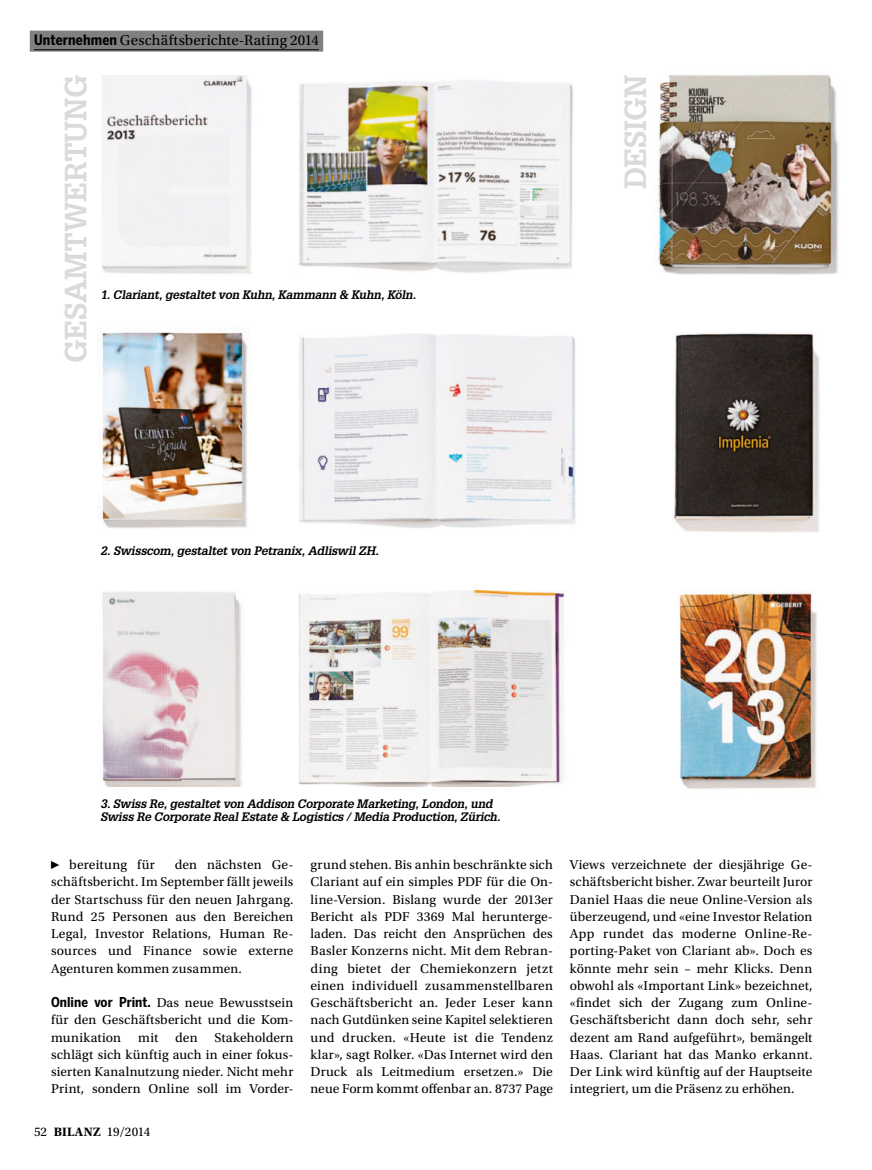
<style>
.page{position:relative;width:872px;height:1170px;background:#fff}
.page>*{position:absolute;margin:0;border:0;box-sizing:border-box;transform-origin:0 0}
.t1{font:700 30px "Glypha LT Std";letter-spacing:.225em;color:#d9dada}
.t2{font:15px "Utopia Std";letter-spacing:.01em;color:#000}
.t3{font:13.5px/17.2px "Utopia Std";letter-spacing:.01em;color:#000;text-align:justify}
.t4{font:13.2px "Utopia Std";letter-spacing:-.025em;color:#000}
.t5{font:italic 700 12px/13.5px "Glypha LT Std";letter-spacing:-.02em;color:#000}
.t6{font:7.5px "Carta Std";color:#000}
.s1{font-family:"Benton Sans Cond";font-weight:700;font-size:14.25px}
.s2{font-family:"Benton Sans Cond";font-weight:700}
.s3{font-weight:700;font-size:12.75px}
</style>
<div class="page">
<div style="left:30px;top:31px;width:293px;height:21px;background:#808080"></div>
<hr style="left:34px;top:49px;width:285px;height:1px;background:#000">
<img style="left:672px;top:332px;width:148px;height:200px">
<img style="left:101px;top:75px;width:151px;height:199px">
<img style="left:298px;top:80px;width:275px;height:193px">
<img style="left:102px;top:332px;width:146px;height:196px">
<img style="left:299px;top:333px;width:277px;height:195px">
<img style="left:102px;top:591px;width:140px;height:195px">
<img style="left:298px;top:589px;width:267px;height:197px">
<img style="left:658px;top:75px;width:181px;height:200px">
<img style="left:679px;top:589px;width:138px;height:200px">
<p class="t2" style="left:34px;top:35px;width:286px"><span class="s1">Unternehmen</span> Geschäftsberichte-Rating 2014</p>
<h1 class="t1" style="left:58px;top:363px;width:281px;rotate:-90deg">GESAMTWERTUNG</h1>
<h1 class="t1" style="left:618px;top:189px;width:115px;rotate:-90deg">DESIGN</h1>
<p class="t5" style="left:100px;top:288px;width:317px">1. Clariant, gestaltet von Kuhn, Kammann &amp; Kuhn, Köln.</p>
<p class="t5" style="left:100px;top:544px;width:280px">2. Swisscom, gestaltet von Petranix, Adliswil ZH.</p>
<p class="t5" style="left:100px;top:797px;width:401px">3. Swiss Re, gestaltet von Addison Corporate Marketing, London, und<br>Swiss Re Corporate Real Estate &amp; Logistics / Media Production, Zürich.</p>
<p class="t3" style="left:51px;top:857px;width:244px;text-indent:124px">den nächsten Ge&shy;schäftsbericht. Im September fällt jeweils der Startschuss für den neuen Jahrgang.<br>Rund 25 Personen aus den Bereichen Legal, Investor Relations, Human Re&shy;sources und Finance sowie externe Agenturen kommen zusammen.</p>
<p class="t3" style="left:51px;top:995px;width:244px"><span class="s2">Online vor Print.</span> Das neue Bewusstsein für den Geschäftsbericht und die Kom&shy;munikation</p>
<p class="t3" style="left:69px;top:857px;width:87px">bereitung für</p>
<p class="t6" style="left:51px;top:860px;width:10px">•</p>
<p class="t3" style="left:51px;top:1029px;width:244px;text-indent:163px">Stakeholdern schlägt sich künftig auch in einer fokus&shy;sierten Kanalnutzung nieder. Nicht mehr Print, sondern Online soll im Vorder-</p>
<p class="t3" style="left:138px;top:1029px;width:22px">mit</p>
<p class="t3" style="left:175px;top:1029px;width:24px">den</p>
<p class="t4" style="left:34px;top:1126px;width:118px">52 <span class="s3">BILANZ</span> 19/2014</p>
<p class="t3" style="left:310px;top:857px;width:244px">grund stehen. Bis anhin beschränkte sich Clariant auf ein simples PDF für die On&shy;line-Version. Bislang wurde der 2013er Bericht als PDF 3369 Mal herunterge&shy;laden. Das reicht den Ansprüchen des Basler Konzerns nicht. Mit dem Rebran&shy;ding bietet der Chemiekonzern jetzt einen individuell zusammenstellbaren Geschäftsbericht an. Jeder Leser kann nach Gutdünken seine Kapitel selektieren und drucken. «Heute ist die Tendenz klar», sagt Rolker. «Das Internet wird den Druck als Leitmedium ersetzen.» Die neue Form kommt ofenbar an. 8737 Page</p>
<p class="t3" style="left:570px;top:857px;width:244px">Views verzeichnete der diesjährige Ge&shy;schäftsbericht bisher. Zwar beurteilt Juror Daniel Haas die neue Online-Version als überzeugend, und «eine Investor Relation App rundet das moderne Online-Re&shy;porting-Paket von Clariant ab». Doch es könnte mehr sein – mehr Klicks. Denn obwohl als «Important Link» bezeichnet, «indet sich der Zugang zum Online-Geschäftsbericht dann doch sehr, sehr dezent am Rand aufgeführt», bemängelt Haas. Clariant hat das Manko erkannt.<br>Der Link wird künftig auf der Hauptseite integriert, um die Präsenz zu erhöhen.</p>
</div>
